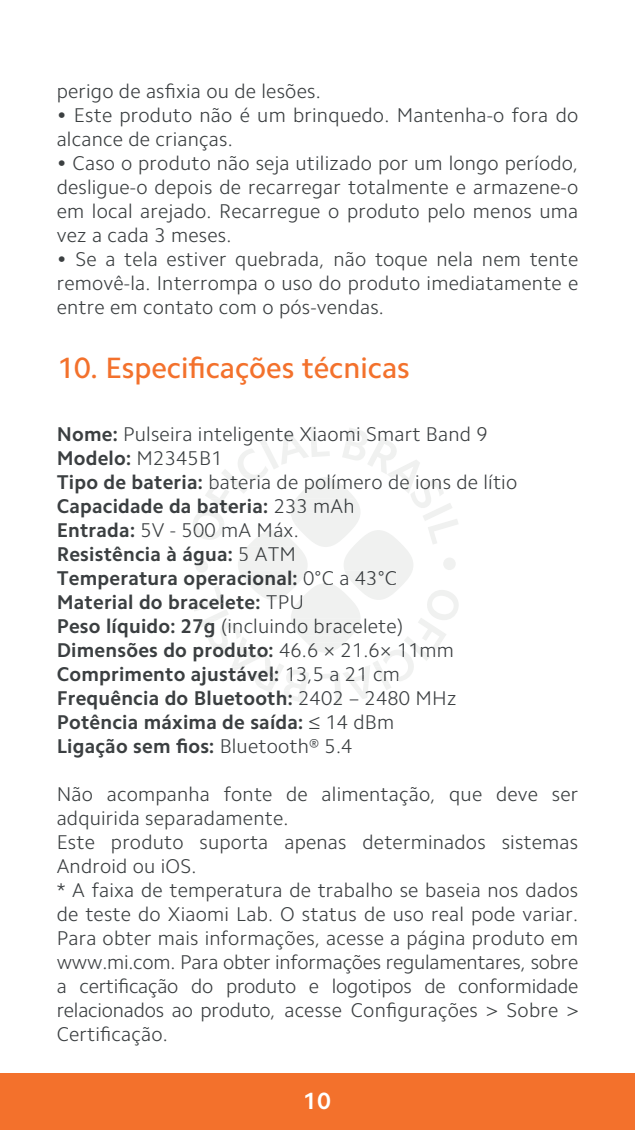
<style>
.page{position:relative;width:635px;height:1130px;background:#fff}
.page>*{position:absolute;margin:0;border:0;box-sizing:border-box;transform-origin:0 0}
.t1{font:500 29.6px "Camphor Pro";color:#f3712c}
.t2{font:700 23.6px "Camphor Pro";color:#fff}
.t3{font:300 20px/24px "Camphor Pro";letter-spacing:.01em;color:#3b3f41}
.t4{font:700 20px/24px "Camphor Pro";letter-spacing:.01em;color:#373b3d}
.t5{font:300 20px/24px "Camphor Pro";letter-spacing:.01em;color:#373b3d}
.t6{font:700 20px/24px "Camphor Pro";letter-spacing:.01em;color:#3b3f41}
.s1{font-weight:700;color:#3b3f41}
.s2{color:#3b3f41}
.s3{font-weight:300}
.s4{font-weight:700}
</style>
<div class="page">
<div style="left:0;top:1073px;width:635px;height:56px;background:#f3712c"></div>
<div style="left:335px;top:690px;width:7px;height:13px;background:#f0f1f0"></div>
<svg style="left:193px;top:426px;width:266px;height:276px"></svg>
<p class="t3" style="left:57px;top:79px;width:265px">perigo de asfixia ou de lesões.</p>
<p class="t3" style="left:57px;top:103px;width:523px">• Este produto não é um brinquedo. Mantenha-o fora do alcance de crianças.</p>
<p class="t3" style="left:57px;top:151px;width:523px;text-align:justify">• Caso o produto não seja utilizado por um longo período, desligue-o depois de recarregar totalmente e armazene-o em local arejado. Recarregue o produto pelo menos uma vez a cada 3 meses.</p>
<p class="t3" style="left:57px;top:247px;width:523px;text-align:justify">• Se a tela estiver quebrada, não toque nela nem tente removê-la. Interrompa o uso do produto imediatamente e entre em contato com o pós-vendas.</p>
<h1 class="t1" style="left:57px;top:350px;width:354px">10. Especificações técnicas</h1>
<p class="t5" style="left:57px;top:421px;width:462px"><span class="s1">Nome:</span> Pulseira inteligente Xiaomi Smart Band 9<br><span class="s1">Modelo:</span> <span class="s2">M2345B1<br></span><span class="s1">Tipo de bateria:</span> bateria de polímero de ions de lítio</p>
<p class="t5" style="left:57px;top:517px;width:243px"><span class="s1">Entrada:</span> 5V - 500 mA Máx.</p>
<p class="t4" style="left:57px;top:493px;width:299px">Capacidade da bateria: <span class="s3">233 mAh</span></p>
<p class="t4" style="left:57px;top:541px;width:342px">Resistência à água: <span class="s3">5 ATM<br></span>Temperatura operacional: <span class="s3">0°C a 43°C<br></span>Material do bracelete: <span class="s3">TPU</span></p>
<p class="t5" style="left:57px;top:613px;width:348px"><span class="s4">Peso líquido: 27g</span> (incluindo bracelete)</p>
<p class="t4" style="left:57px;top:637px;width:399px">Dimensões do produto: <span class="s3">46.6 × 21.6× 11mm</span></p>
<p class="t4" style="left:57px;top:661px;width:401px">Comprimento ajustável: <span class="s3">13,5 a 21 cm<br></span>Frequência do Bluetooth: <span class="s3">2402 – 2480 MHz</span></p>
<p class="t6" style="left:57px;top:709px;width:339px">Potência máxima de saída: <span class="s3">≤ 14 dBm<br></span>Ligação sem fios: <span class="s3">Bluetooth® 5.4</span></p>
<p class="t3" style="left:57px;top:781px;width:523px">Não acompanha fonte de alimentação, que deve ser adquirida separadamente.<br>Este produto suporta apenas determinados sistemas Android ou iOS.<br>* A faixa de temperatura de trabalho se baseia nos dados de teste do Xiaomi Lab. O status de uso real pode variar.<br>Para obter mais informações, acesse a página produto em www.mi.com. Para obter informações regulamentares, sobre a certificação do produto e logotipos de conformidade relacionados ao produto, acesse Configurações &gt; Sobre &gt; Certificação.</p>
<p class="t2" style="left:303px;top:1087px;width:29px">10</p>
</div>
